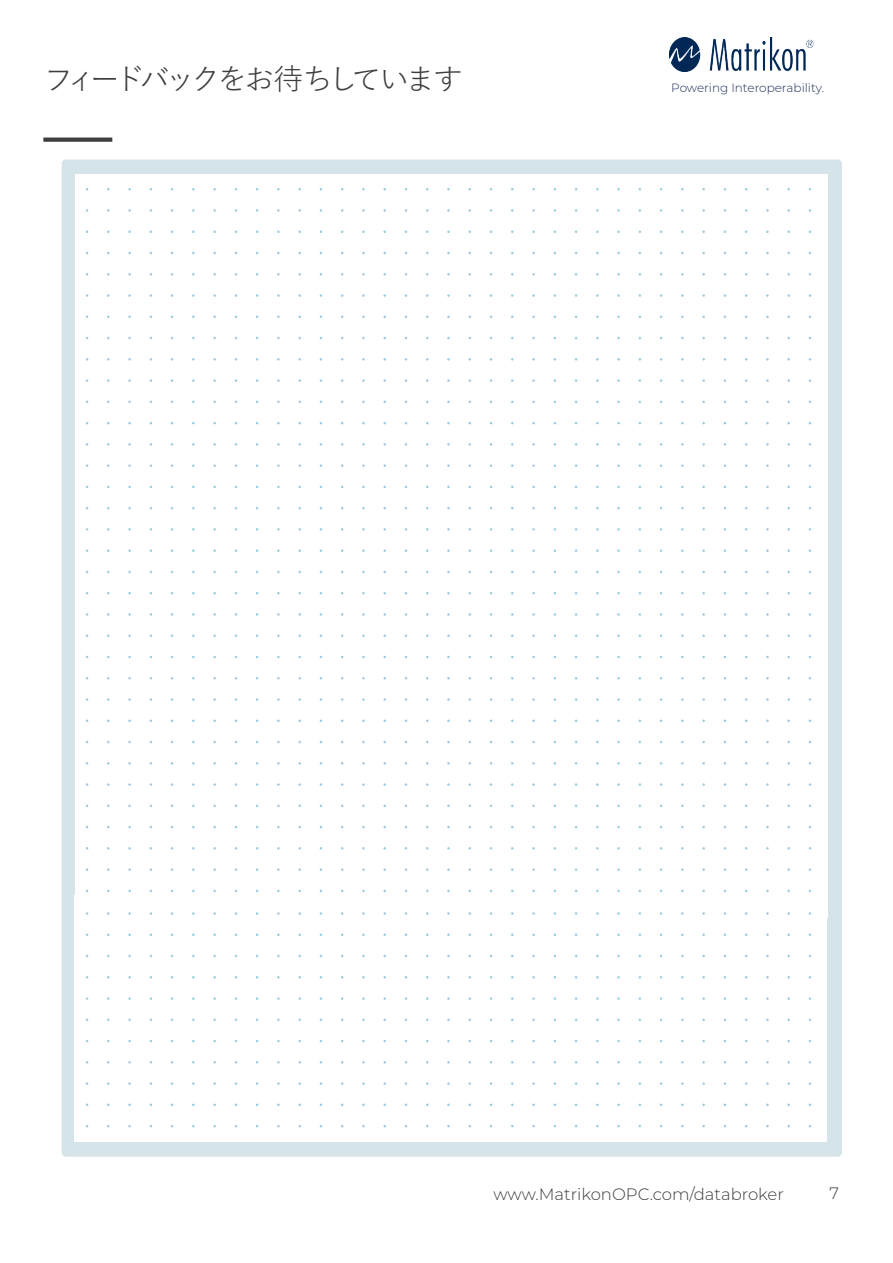
<style>
.page{position:relative;width:893px;height:1263px;background:#fff}
.page>*{position:absolute;margin:0;border:0;box-sizing:border-box;transform-origin:0 0}
.H_4{font:30px "Yu Gothic";letter-spacing:-.145em;color:#3e3e3f}
.t1{font:300 16.5px "Montserrat";color:#3e3e3f}
.t2{font:300 12px "Montserrat";color:#1c2e58}
</style>
<div class="page">
<div style="left:62px;top:159px;width:780px;height:998px;background:#d5e4e9;border-radius:4px"></div>
<div style="left:75px;top:174px;width:752px;height:744px;background:#fff"></div>
<div style="left:74px;top:895px;width:753px;height:247px;background:#fff"></div>
<img style="left:669px;top:37px;width:145px;height:34px">
<svg style="left:43px;top:138px;width:69px;height:4px"></svg>
<p class="H_4" style="left:43px;top:51px;width:421px">フィードバックをお待ちしています</p>
<p class="t2" style="left:671px;top:80px;width:154px">Powering Interoperability.</p>
<p class="t1" style="left:493px;top:1183px;width:292px">www.MatrikonOPC.com/databroker</p>
<p class="t1" style="left:829px;top:1182px;width:11px">7</p>
</div>
